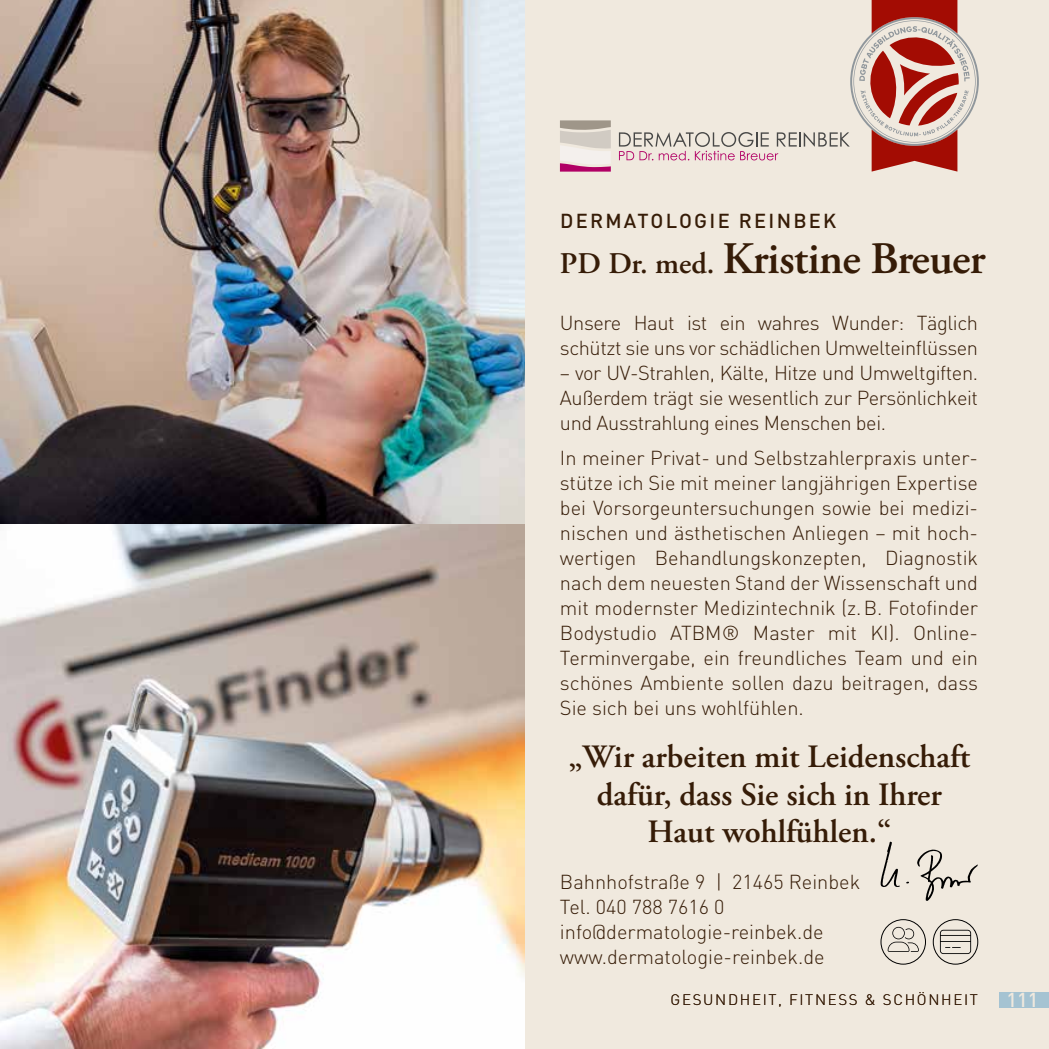
<style>
.page{position:relative;width:1049px;height:1049px;background:#f0e9de}
.page>*{position:absolute;margin:0;border:0;box-sizing:border-box;transform-origin:0 0}
.t1{font:600 45px "Adobe Garamond Pro";letter-spacing:-.015em;color:#361c07}
.t2{font:600 32.5px/37.5px "Adobe Garamond Pro";color:#361c07;text-align:center}
.t3{font:300 20px/25px "DIN";letter-spacing:-.02em;color:#361c07;text-align:justify}
.t4{font:300 20px/25px "DIN";color:#361c07}
.t5{font:500 20px "DIN";letter-spacing:.115em;color:#361c07}
.t6{font:500 20px "DIN";color:#f0e9de}
.t7{font:300 15px "DIN";letter-spacing:.115em;color:#361c07}
.s1{font-size:30px}
</style>
<div class="page">
<svg style="left:940px;top:930px;width:31px;height:24px"></svg>
<div style="left:933px;top:919px;width:45px;height:45px;border:1px solid #000;border-radius:50%"></div>
<svg style="left:888px;top:927px;width:31px;height:25px"></svg>
<div style="left:881px;top:919px;width:45px;height:45px;border:1px solid #000;border-radius:50%"></div>
<svg style="left:917px;top:849px;width:61px;height:52px"></svg>
<svg style="left:880px;top:841px;width:20px;height:46px"></svg>
<svg style="left:619px;top:0;width:360px;height:172px"></svg>
<svg style="left:560px;top:120px;width:51px;height:52px"></svg>
<img style="left:0;top:0;width:524px;height:524px">
<img style="left:0;top:524px;width:524px;height:525px">
<div style="left:999px;top:992px;width:50px;height:15px;background:#a5c3d2"></div>
<p class="t5" style="left:560px;top:208px;width:278px">DERMATOLOGIE REINBEK</p>
<h1 class="t1" style="left:560px;top:233px;width:427px"><span class="s1">PD Dr. med.</span> Kristine Breuer</h1>
<p class="t3" style="left:560px;top:310px;width:420px">Unsere Haut ist ein wahres Wunder: Täglich schützt sie uns vor schädlichen Umwelteinflüssen</p>
<p class="t3" style="left:560px;top:360px;width:420px">– vor UV-Strahlen, Kälte, Hitze und Umweltgiften.<br>Außerdem trägt sie wesentlich zur Persönlichkeit und Ausstrahlung eines Menschen bei.</p>
<p class="t3" style="left:560px;top:445px;width:420px">In meiner Privat- und Selbstzahlerpraxis unter&shy;stütze ich Sie mit meiner langjährigen Expertise bei Vorsorgeuntersuchungen sowie bei medizi&shy;nischen und ästhetischen Anliegen – mit hoch&shy;wertigen Behandlungskonzepten, Diagnostik nach dem neuesten Stand der Wissenschaft und mit modernster Medizintechnik (z.B. Fotofinder Bodystudio ATBM® Master mit KI). Online-Terminvergabe, ein freundliches Team und ein schönes Ambiente sollen dazu beitragen, dass Sie sich bei uns wohlfühlen.</p>
<h2 class="t2" style="left:569px;top:738px;width:403px">„Wir arbeiten mit Leidenschaft dafür, dass Sie sich in Ihrer<br>Haut wohlfühlen.“</h2>
<p class="t4" style="left:560px;top:869px;width:302px">Bahnhofstraße 9 | 21465 Reinbek<br>Tel. 040 788 7616 0 info@dermatologie-reinbek.de www.dermatologie-reinbek.de</p>
<p class="t7" style="left:670px;top:990px;width:309px">GESUNDHEIT, FITNESS &amp; SCHÖNHEIT</p>
<p class="t6" style="left:1006px;top:987px;width:33px">111</p>
</div>
